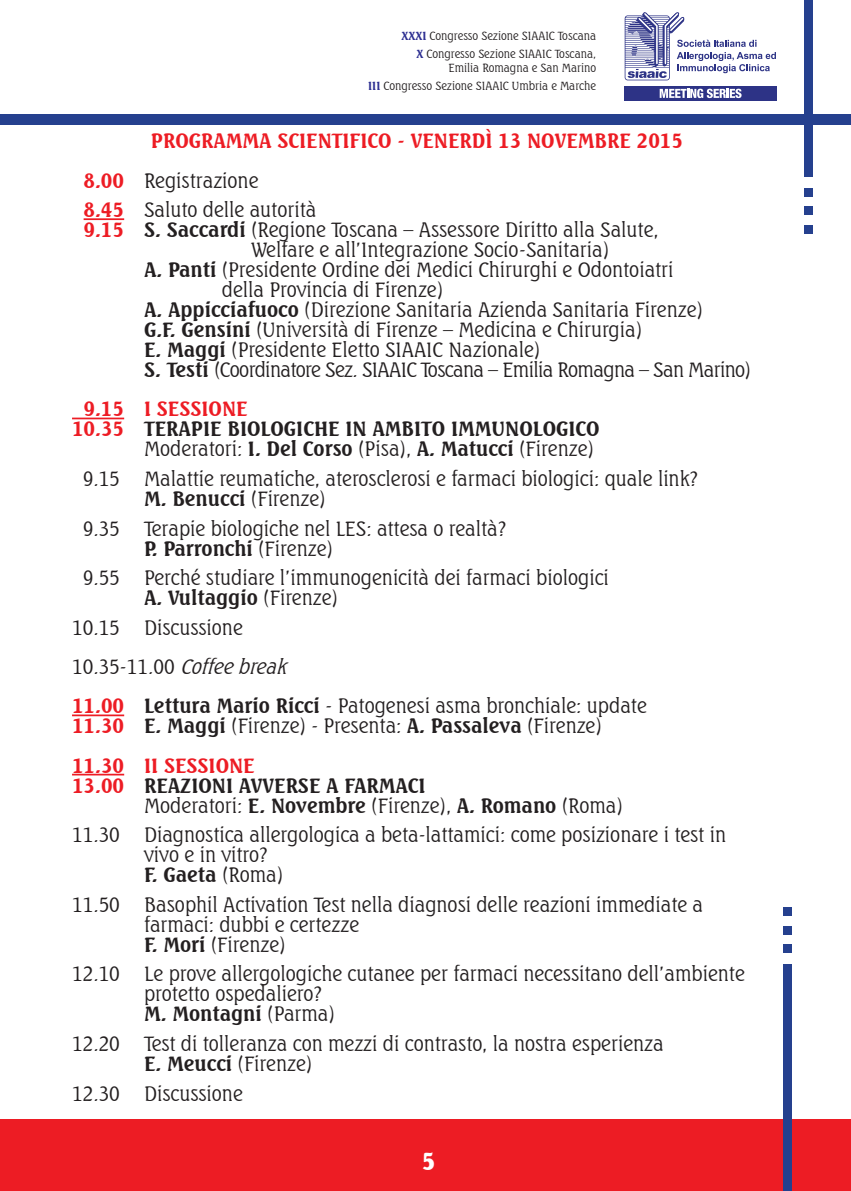
<style>
.page{position:relative;width:851px;height:1191px;background:#fff}
.page>*{position:absolute;margin:0;border:0;box-sizing:border-box;transform-origin:0 0}
.t1{font:800 24px "Seagull BT";color:#fff}
.t2{font:300 20px/20px "Seagull BT";color:#231f20}
.t3{font:700 20px/20px "Seagull BT";color:#231f20}
.t4{font:700 20px/40px "Seagull BT";color:#ed1c24}
.t5{font:300 20px "Seagull BT";letter-spacing:-.03em;color:#231f20}
.t6{font:300 11.4px/17.8px "Seagull BT";color:#231f20;text-align:right}
.s1{font-weight:700;color:#2e3092}
.s2{font-weight:300;color:#231f20}
.s3{font-weight:700;color:#ed1c24}
.s4{font-weight:700}
.s5{color:#ed1c24}
.s6{font-style:italic}
.s7{font-weight:300}
</style>
<div class="page">
<hr style="left:84px;top:218px;width:40px;height:2px;background:#ed1c24">
<hr style="left:72px;top:417px;width:52px;height:2px;background:#ed1c24">
<hr style="left:72px;top:714px;width:52px;height:2px;background:#ed1c24">
<hr style="left:72px;top:773px;width:52px;height:2px;background:#ed1c24">
<div style="left:1px;top:1119px;width:849px;height:72px;background:#ed1c24"></div>
<div style="left:782px;top:964px;width:9px;height:227px;background:#25408e"></div>
<div style="left:782px;top:944px;width:9px;height:9px;background:#25408e"></div>
<div style="left:782px;top:926px;width:9px;height:8px;background:#25408e"></div>
<div style="left:782px;top:907px;width:9px;height:8px;background:#25408e"></div>
<div style="left:1px;top:114px;width:849px;height:11px;background:#25408e"></div>
<div style="left:804px;top:0;width:8px;height:177px;background:#25408e"></div>
<div style="left:804px;top:188px;width:8px;height:8px;background:#25408e"></div>
<div style="left:804px;top:206px;width:8px;height:9px;background:#25408e"></div>
<div style="left:804px;top:225px;width:8px;height:8px;background:#25408e"></div>
<svg style="left:624px;top:12px;width:151px;height:68px"></svg>
<div style="left:624px;top:86px;width:152px;height:15px;background:#2d3386"></div>
<svg style="left:659px;top:89px;width:82px;height:9px"></svg>
<p class="t6" style="left:401px;top:27px;width:196px"><span class="s1">XXXI</span> Congresso Sezione SIAAIC Toscana<br><span class="s1">X</span> Congresso Sezione SIAAIC Toscana,</p>
<p class="t6" style="left:368px;top:59px;width:229px">Emilia Romagna e San Marino<br><span class="s1">III</span> Congresso Sezione SIAAIC Umbria e Marche</p>
<p class="t4" style="left:84px;top:120px;width:601px;text-indent:67px">PROGRAMMA SCIENTIFICO - VENERDÌ 13 NOVEMBRE 2015<br>8.00 <span class="s2">Registrazione</span></p>
<p class="t2" style="left:84px;top:199px;width:234px"><span class="s3">8.45</span> Saluto delle autorità</p>
<p class="t2" style="left:84px;top:219px;width:576px"><span class="s3">9.15</span> <span class="s4">S. Saccardi</span> (Regione Toscana – Assessore Diritto alla Salute,</p>
<p class="t2" style="left:251px;top:239px;width:359px">Welfare e all’Integrazione Socio-Sanitaria)</p>
<p class="t2" style="left:144px;top:259px;width:531px"><span class="s4">A. Panti</span> (Presidente Ordine dei Medici Chirurghi e Odontoiatri</p>
<p class="t2" style="left:222px;top:279px;width:223px">della Provincia di Firenze)</p>
<p class="t2" style="left:144px;top:299px;width:560px"><span class="s4">A. Appicciafuoco</span> (Direzione Sanitaria Azienda Sanitaria Firenze)</p>
<p class="t2" style="left:144px;top:319px;width:499px"><span class="s4">G.F. Gensini</span> (Università di Firenze – Medicina e Chirurgia)</p>
<p class="t2" style="left:144px;top:339px;width:398px"><span class="s4">E. Maggi</span> (Presidente Eletto SIAAIC Nazionale)</p>
<p class="t5" style="left:144px;top:357px;width:608px"><span class="s4">S. Testi</span> (Coordinatore Sez. SIAAIC Toscana – Emilia Romagna – San Marino)</p>
<p class="t4" style="left:84px;top:388px;width:166px">9.15 I SESSIONE</p>
<p class="t3" style="left:72px;top:418px;width:529px"><span class="s5">10.35</span> TERAPIE BIOLOGICHE IN AMBITO IMMUNOLOGICO</p>
<p class="t2" style="left:144px;top:439px;width:451px">Moderatori: <span class="s4">I. Del Corso</span> (Pisa), <span class="s4">A. Matucci</span> (Firenze)</p>
<p class="t2" style="left:144px;top:468px;width:556px;text-indent:-61px">9.15 Malattie reumatiche, aterosclerosi e farmaci biologici: quale link?<br><span class="s4">M. Benucci</span> (Firenze)</p>
<p class="t2" style="left:144px;top:518px;width:364px;text-indent:-61px">9.35 Terapie biologiche nel LES: attesa o realtà?<br><span class="s4">P. Parronchi</span> (Firenze)</p>
<p class="t2" style="left:144px;top:567px;width:466px;text-indent:-61px">9.55 Perché studiare l’immunogenicità dei farmaci biologici<br><span class="s4">A. Vultaggio</span> (Firenze)</p>
<p class="t2" style="left:72px;top:607px;width:576px;line-height:39.2px">10.15 Discussione<br>10.35-11.00 <span class="s6">Coffeebreak<br></span><span class="s3">11.00</span> <span class="s4">Lettura Mario Ricci</span> - Patogenesi asma bronchiale: update</p>
<p class="t2" style="left:72px;top:706px;width:531px;line-height:39.2px"><span class="s3">11.30</span> <span class="s4">E. Maggi</span> (Firenze) - Presenta: <span class="s4">A. Passaleva</span> (Firenze)<br><span class="s3">11.30 II SESSIONE</span></p>
<p class="t3" style="left:144px;top:774px;width:480px;text-indent:-72px"><span class="s5">13.00</span> REAZIONI AVVERSE A FARMACI<br><span class="s7">Moderatori:</span> E. Novembre <span class="s7">(Firenze),</span> A. Romano <span class="s7">(Roma)</span></p>
<p class="t2" style="left:144px;top:824px;width:583px;text-indent:-72px">11.30 Diagnostica allergologica a beta-lattamici: come posizionare i test in vivo e in vitro?<br><span class="s4">F. Gaeta</span> (Roma)</p>
<p class="t2" style="left:144px;top:894px;width:560px;text-indent:-72px">11.50 Basophil Activation Test nella diagnosi delle reazioni immediate a farmaci: dubbi e certezze<br><span class="s4">F. Mori</span> (Firenze)</p>
<p class="t2" style="left:144px;top:963px;width:602px;text-indent:-72px">12.10 Le prove allergologiche cutanee per farmaci necessitano dell’ambiente protetto ospedaliero?<br><span class="s4">M. Montagni</span> (Parma)</p>
<p class="t2" style="left:144px;top:1033px;width:521px;text-indent:-72px">12.20 Test di tolleranza con mezzi di contrasto, la nostra esperienza<br><span class="s4">E. Meucci</span> (Firenze)</p>
<p class="t2" style="left:72px;top:1083px;width:172px">12.30 Discussione</p>
<p class="t1" style="left:421px;top:1145px;width:16px">5</p>
</div>
